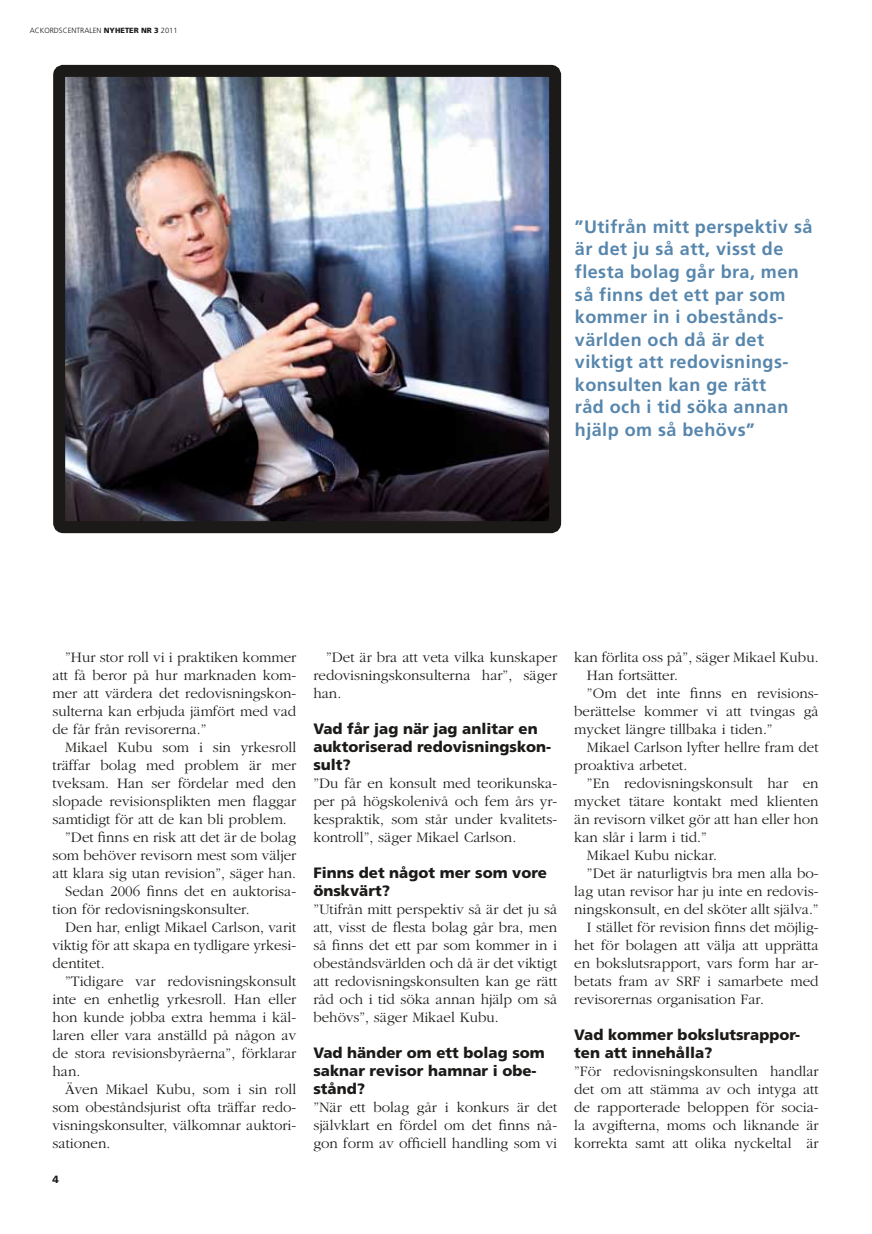
<style>
.page{position:relative;width:872px;height:1234px;background:#fff}
.page>*{position:absolute;margin:0;border:0;box-sizing:border-box;transform-origin:0 0}
.t1{font:700 18px/22.5px "Frutiger";letter-spacing:.025em;color:#5786ad}
.t2{font:300 15px/18px "Garamond";color:#1b1a18;text-align:justify}
.t3{font:900 15px/18px "Frutiger";color:#1b1a18}
.t4{font:900 10.5px "Frutiger";color:#1b1a18}
.t5{font:300 7.5px "Frutiger";color:#1b1a18}
.s1{font-weight:900}
</style>
<div class="page">
<img style="left:66px;top:78px;width:482px;height:442px">
<div style="left:53px;top:65px;width:508px;height:468px;border:12px solid #1b1a18;border-radius:4px"></div>
<p class="t5" style="left:30px;top:26px;width:149px">ACKORDSCENTRALEN <span class="s1">NYHETER NR 3</span> 2011</p>
<p class="t1" style="left:575px;top:215px;width:239px">”Utifrån mitt perspektiv så är det ju så att, visst de flesta bolag går bra, men så finns det ett par som kommer in i obestånds&shy;världen och då är det viktigt att redovisnings&shy;konsulten kan ge rätt<br>råd och i tid söka annan hjälp om så behövs”</p>
<p class="t2" style="left:52px;top:648px;width:245px;text-indent:13px">”Hur stor roll vi i praktiken kommer att få beror på hur marknaden kom&shy;mer att värdera det redovisningskon&shy;sulterna kan erbjuda jämfört med vad de får från revisorerna.”</p>
<p class="t2" style="left:65px;top:738px;width:233px">Mikael Kubu som i sin yrkesroll</p>
<p class="t2" style="left:52px;top:756px;width:245px">träffar bolag med problem är mer</p>
<p class="t2" style="left:52px;top:774px;width:245px">tveksam. Han ser fördelar med den</p>
<p class="t2" style="left:52px;top:792px;width:245px">slopade revisionsplikten men flaggar</p>
<p class="t2" style="left:52px;top:810px;width:236px">samtidigt för att de kan bli problem.</p>
<p class="t2" style="left:65px;top:828px;width:233px">”Det finns en risk att det är de bolag</p>
<p class="t2" style="left:52px;top:846px;width:245px">som behöver revisorn mest som väljer</p>
<p class="t2" style="left:52px;top:864px;width:245px">att klara sig utan revision”, säger han.</p>
<p class="t2" style="left:65px;top:882px;width:232px">Sedan 2006 finns det en auktorisa-</p>
<p class="t2" style="left:52px;top:900px;width:199px">tion för redovisningskonsulter.</p>
<p class="t2" style="left:65px;top:918px;width:233px">Den har, enligt Mikael Carlson, varit</p>
<p class="t2" style="left:52px;top:936px;width:245px">viktig för att skapa en tydligare yrkesi-</p>
<p class="t2" style="left:52px;top:954px;width:54px">dentitet.</p>
<p class="t2" style="left:65px;top:972px;width:233px">”Tidigare var redovisningskonsult</p>
<p class="t2" style="left:52px;top:990px;width:245px">inte en enhetlig yrkesroll. Han eller</p>
<p class="t2" style="left:52px;top:1008px;width:245px">hon kunde jobba extra hemma i käl-</p>
<p class="t2" style="left:52px;top:1026px;width:245px">laren eller vara anställd på någon av</p>
<p class="t2" style="left:52px;top:1044px;width:245px">de stora revisionsbyråerna”, förklarar</p>
<p class="t2" style="left:52px;top:1062px;width:29px">han.</p>
<p class="t2" style="left:65px;top:1080px;width:232px">Även Mikael Kubu, som i sin roll</p>
<p class="t2" style="left:52px;top:1098px;width:245px">som obeståndsjurist ofta träffar redo-</p>
<p class="t2" style="left:52px;top:1116px;width:245px">visningskonsulter, välkomnar auktori-</p>
<p class="t2" style="left:52px;top:1134px;width:59px">sationen.</p>
<p class="t4" style="left:52px;top:1172px;width:8px">4</p>
<p class="t2" style="left:313px;top:648px;width:245px;text-indent:13px">”Det är bra att veta vilka kunskaper redovisningskonsulterna har”, säger han.</p>
<p class="t3" style="left:313px;top:719px;width:239px">Vad får jag när jag anlitar en auktoriserad redovisningskon&shy;sult?</p>
<p class="t2" style="left:313px;top:774px;width:245px">”Du får en konsult med teorikunska&shy;per på högskolenivå och fem års yr&shy;kespraktik, som står under kvalitets&shy;kontroll”, säger Mikael Carlson.</p>
<p class="t3" style="left:313px;top:863px;width:235px">Finns det något mer som vore önskvärt?</p>
<p class="t2" style="left:313px;top:900px;width:245px">”Utifrån mitt perspektiv så är det ju så att, visst de flesta bolag går bra, men så finns det ett par som kommer in i obeståndsvärlden och då är det viktigt att redovisningskonsulten kan ge rätt råd och i tid söka annan hjälp om så behövs”, säger Mikael Kubu.</p>
<p class="t3" style="left:313px;top:1043px;width:233px">Vad händer om ett bolag som saknar revisor hamnar i obe&shy;stånd?</p>
<p class="t2" style="left:313px;top:1098px;width:245px">”När ett bolag går i konkurs är det självklart en fördel om det finns nå&shy;gon form av officiell handling som vi</p>
<p class="t2" style="left:574px;top:648px;width:246px">kan förlita oss på”, säger Mikael Kubu.</p>
<p class="t2" style="left:587px;top:666px;width:93px">Han fortsätter.</p>
<p class="t2" style="left:587px;top:684px;width:233px">”Om det inte finns en revisions-</p>
<p class="t2" style="left:574px;top:702px;width:246px">berättelse kommer vi att tvingas gå</p>
<p class="t2" style="left:574px;top:720px;width:200px">mycket längre tillbaka i tiden.”</p>
<p class="t2" style="left:587px;top:738px;width:233px">Mikael Carlson lyfter hellre fram det</p>
<p class="t2" style="left:574px;top:756px;width:115px">proaktiva arbetet.</p>
<p class="t2" style="left:587px;top:774px;width:233px">”En redovisningskonsult har en</p>
<p class="t2" style="left:574px;top:792px;width:246px">mycket tätare kontakt med klienten</p>
<p class="t2" style="left:574px;top:810px;width:246px">än revisorn vilket gör att han eller hon</p>
<p class="t2" style="left:574px;top:828px;width:134px">kan slår i larm i tid.”</p>
<p class="t2" style="left:587px;top:846px;width:132px">Mikael Kubu nickar.</p>
<p class="t2" style="left:587px;top:864px;width:233px">”Det är naturligtvis bra men alla bo-</p>
<p class="t2" style="left:574px;top:882px;width:246px">lag utan revisor har ju inte en redovis-</p>
<p class="t2" style="left:574px;top:900px;width:246px">ningskonsult, en del sköter allt själva.”</p>
<p class="t2" style="left:587px;top:918px;width:233px">I stället för revision finns det möjlig-</p>
<p class="t2" style="left:574px;top:936px;width:246px">het för bolagen att välja att upprätta</p>
<p class="t2" style="left:574px;top:954px;width:246px">en bokslutsrapport, vars form har ar-</p>
<p class="t2" style="left:574px;top:972px;width:246px">betats fram av SRF i samarbete med</p>
<p class="t2" style="left:574px;top:990px;width:191px">revisorernas organisation Far.</p>
<p class="t3" style="left:574px;top:1025px;width:227px">Vad kommer bokslutsrappor&shy;ten att innehålla?</p>
<p class="t2" style="left:574px;top:1062px;width:246px">”För redovisningskonsulten handlar det om att stämma av och intyga att de rapporterade beloppen för socia&shy;la avgifterna, moms och liknande är korrekta samt att olika nyckeltal är</p>
</div>
